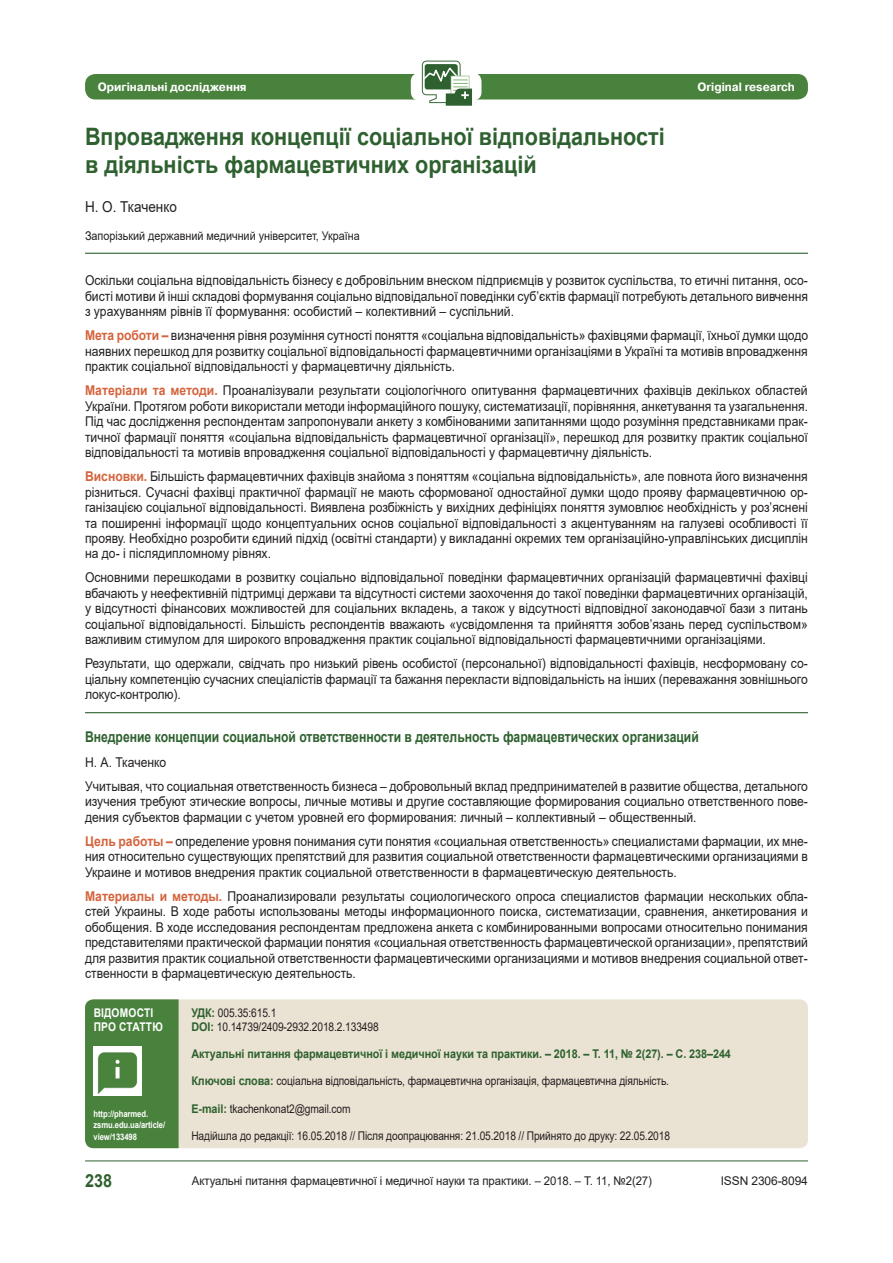
<style>
.page{position:relative;width:893px;height:1263px;background:#fff}
.page>*{position:absolute;margin:0;border:0;box-sizing:border-box;transform-origin:0 0}
.статья{font:700 24px/27.5px "Arial";color:#2e612f;scale:.9 1}
.t1{font:700 18px "Arial";color:#2e612f;scale:.9 1}
.автор{font:15px "Arial";color:#231f20;scale:.9 1}
.резюме_назв{font:700 14.85px "Arial";color:#2e612f;scale:.82 1}
.резюме{font:13.5px/15.5px "Arial";color:#231f20;text-align:justify;scale:.9 1}
.резюме_0{font:13.5px/15.5px "Arial";color:#231f20;text-align:justify;scale:.9 1}
.резюме_низ{font:13.5px/15.5px "Arial";letter-spacing:-.005em;color:#231f20;text-align:justify;scale:.9 1}
.резюме_авт{font:13.5px "Arial";color:#231f20;scale:.9 1}
.удк{font:12px/14.4px "Arial";letter-spacing:-.01em;color:#231f20;scale:.85 1}
.удк-2{font:700 12px "Arial";letter-spacing:-.005em;color:#2e612f;scale:.9 1}
.удк-3{font:12px "Arial";letter-spacing:-.01em;color:#231f20;scale:.95 1}
.заведение{font:12px "Arial";color:#231f20;scale:.9 1}
.t2{font:700 12px "Pragmatica C";color:#fff;scale:.95 1}
.о_статье_верх{font:700 12px/14.9px "Arial";letter-spacing:.01em;color:#fff;scale:.85 1}
.удк-4{font:12px "Arial";letter-spacing:-.01em;color:#231f20}
.о_статье{font:700 9px/11.2px "Arial";letter-spacing:-.01em;color:#fff;scale:.85 1}
.s1{font-weight:700;color:#d4643d}
.s2{font-weight:700;color:#2e612f}
</style>
<div class="page">
<hr style="left:85px;top:1160px;width:723px;height:1px;background:#2e612f">
<div style="left:85px;top:74px;width:723px;height:25px;background:#49823c;border-radius:10px"></div>
<div style="left:411px;top:73px;width:70px;height:28px;background:#fff;border-radius:9px"></div>
<svg style="left:421px;top:60px;width:37px;height:32px"></svg>
<svg style="left:422px;top:61px;width:50px;height:45px"></svg>
<hr style="left:85px;top:253px;width:723px;height:1px;background:#2e612f">
<hr style="left:85px;top:712px;width:723px;height:1px;background:#2e612f">
<div style="left:85px;top:999px;width:723px;height:149px;background:#eae3d3;border-radius:9px"></div>
<div style="left:85px;top:999px;width:94px;height:149px;background:#49823c"></div>
<img style="left:94px;top:1047px;width:48px;height:48px">
<p class="t2" style="left:98px;top:81px;width:158px">Оригінальні дослідження</p>
<p class="t2" style="left:697px;top:81px;width:104px">Оriginal research</p>
<p class="статья" style="left:85px;top:123px;width:646px">Впровадження концепції соціальної відповідальності в діяльність фармацевтичних організацій</p>
<p class="автор" style="left:85px;top:197px;width:104px">Н. О. Ткаченко</p>
<p class="заведение" style="left:85px;top:227px;width:307px">Запорізький державний медичний університет, Україна</p>
<p class="резюме_0" style="left:85px;top:273px;width:805px">Оскільки соціальна відповідальність бізнесу є добровільним внеском підприємців у розвиток суспільства, то етичні питання, осо&shy;бисті мотиви й інші складові формування соціально відповідальної поведінки суб’єктів фармації потребують детального вивчення з урахуванням рівнів її формування: особистий – колективний – суспільний.</p>
<p class="резюме" style="left:85px;top:328px;width:805px"><span class="s1">Мета роботи –</span> визначення рівня розуміння сутності поняття «соціальна відповідальність» фахівцями фармації, їхньої думки щодо наявних перешкод для розвитку соціальної відповідальності фармацевтичними організаціями в Україні та мотивів впровадження практик соціальної відповідальності у фармацевтичну діяльність.</p>
<p class="резюме" style="left:85px;top:383px;width:805px"><span class="s1">Матеріали та методи.</span> Проаналізували результати соціологічного опитування фармацевтичних фахівців декількох областей України. Протягом роботи використали методи інформаційного пошуку, систематизації, порівняння, анкетування та узагальнення.<br>Під час дослідження респондентам запропонували анкету з комбінованими запитаннями щодо розуміння представниками прак&shy;тичної фармації поняття «соціальна відповідальність фармацевтичної організації», перешкод для розвитку практик соціальної відповідальності та мотивів впровадження соціальної відповідальності у фармацевтичну діяльність.</p>
<p class="резюме" style="left:85px;top:468px;width:805px"><span class="s1">Висновки.</span> Більшість фармацевтичних фахівців знайома з поняттям «соціальна відповідальність», але повнота його визначення різниться. Сучасні фахівці практичної фармації не мають сформованої одностайної думки щодо прояву фармацевтичною ор&shy;ганізацією соціальної відповідальності. Виявлена розбіжність у вихідних дефініціях поняття зумовлює необхідність у роз’яснені та поширенні інформації щодо концептуальних основ соціальної відповідальності з акцентуванням на галузеві особливості її прояву. Необхідно розробити єдиний підхід (освітні стандарти) у викладанні окремих тем організаційно-управлінських дисциплін на до- і післядипломному рівнях.</p>
<p class="резюме" style="left:85px;top:570px;width:805px">Основними перешкодами в розвитку соціально відповідальної поведінки фармацевтичних організацій фармацевтичні фахівці вбачають у неефективній підтримці держави та відсутності системи заохочення до такої поведінки фармацевтичних організацій, у відсутності фінансових можливостей для соціальних вкладень, а також у відсутності відповідної законодавчої бази з питань соціальної відповідальності. Більшість респондентів вважають «усвідомлення та прийняття зобов’язань перед суспільством» важливим стимулом для широкого впровадження практик соціальної відповідальності фармацевтичними організаціями.</p>
<p class="резюме_низ" style="left:85px;top:656px;width:805px">Результати, що одержали, свідчать про низький рівень особистої (персональної) відповідальності фахівців, несформовану со&shy;ціальну компетенцію сучасних спеціалістів фармації та бажання перекласти відповідальність на інших (переважання зовнішнього локус-контролю).</p>
<p class="резюме_назв" style="left:85px;top:726px;width:750px">Внедрение концепции социальной ответственности в деятельность фармацевтических организаций</p>
<p class="резюме_авт" style="left:85px;top:753px;width:92px">Н. А. Ткаченко</p>
<p class="резюме" style="left:85px;top:778px;width:805px">Учитывая, что социальная ответственность бизнеса – добровольный вклад предпринимателей в развитие общества, детального изучения требуют этические вопросы, личные мотивы и другие составляющие формирования социально ответственного пове&shy;дения субъектов фармации с учетом уровней его формирования: личный – коллективный – общественный.</p>
<p class="резюме" style="left:85px;top:833px;width:805px"><span class="s1">Цель работы –</span> определение уровня понимания сути понятия «социальная ответственность» специалистами фармации, их мне&shy;ния относительно существующих препятствий для развития социальной ответственности фармацевтическими организациями в Украине и мотивов внедрения практик социальной ответственности в фармацевтическую деятельность.</p>
<p class="резюме" style="left:85px;top:888px;width:805px"><span class="s1">Материалы и методы.</span> Проанализировали результаты социологического опроса специалистов фармации нескольких обла&shy;стей Украины. В ходе работы использованы методы информационного поиска, систематизации, сравнения, анкетирования и обобщения. В ходе исследования респондентам предложена анкета с комбинированными вопросами относительно понимания представителями практической фармации понятия «социальная ответственность фармацевтической организации», препятствий для развития практик социальной ответственности фармацевтическими организациями и мотивов внедрения социальной ответ&shy;ственности в фармацевтическую деятельность.</p>
<p class="удк" style="left:191px;top:1005px;width:222px"><span class="s2">УДК:</span> 005.35:615.1<br><span class="s2">DOI:</span> 10.14739/2409-2932.2018.2.133498</p>
<p class="удк-2" style="left:191px;top:1045px;width:601px">Актуальні питання фармацевтичної і медичної науки та практики. – 2018. – Т. 11, № 2(27). – С. 238–244</p>
<p class="удк" style="left:191px;top:1074px;width:564px"><span class="s2">Ключові слова:</span> соціальна відповідальність, фармацевтична організація, фармацевтична діяльність.</p>
<p class="удк" style="left:191px;top:1101px;width:189px"><span class="s2">E-mail:</span> tkachenkonat2@gmail.com</p>
<p class="удк" style="left:191px;top:1128px;width:565px">Надійшла до редакції: 16.05.2018 // Після доопрацювання: 21.05.2018 // Прийнято до друку: 22.05.2018</p>
<p class="о_статье_верх" style="left:94px;top:1005px;width:83px">ВІДОМОСТІ<br>ПРО СТАТТЮ</p>
<p class="о_статье" style="left:94px;top:1108px;width:86px">http://pharmed. zsmu.edu.ua/article/ view/133498</p>
<p class="t1" style="left:85px;top:1168px;width:32px">238</p>
<p class="удк-3" style="left:192px;top:1172px;width:486px">Актуальні питання фармацевтичної і медичної науки та практики. – 2018. – Т. 11, №2(27)</p>
<p class="удк-4" style="left:721px;top:1172px;width:89px">ISSN 2306-8094</p>
</div>
